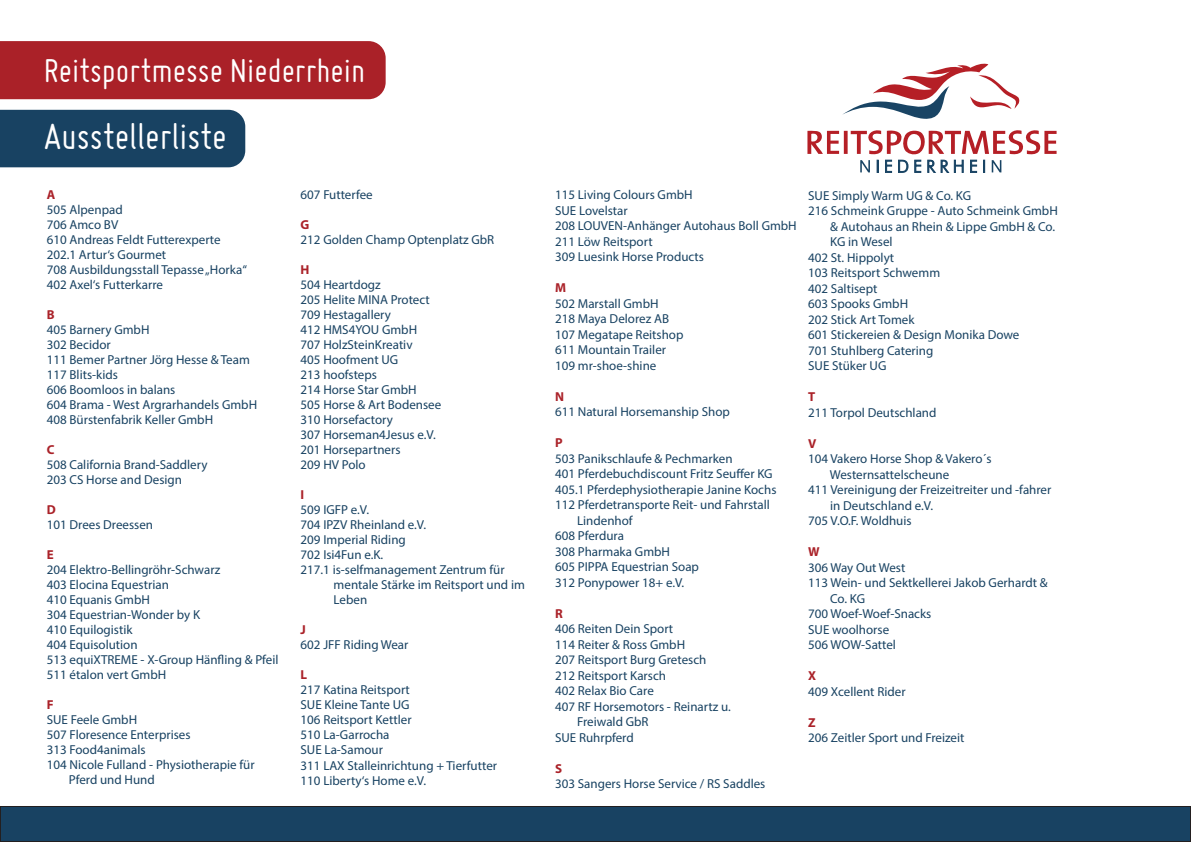
<style>
.page{position:relative;width:1191px;height:842px;background:#fff}
.page>*{position:absolute;margin:0;border:0;box-sizing:border-box;transform-origin:0 0}
.t1{font:39.6px "Miso";color:#fff}
.t2{font:36px "Miso";color:#fff}
.t3{font:13px/15px "Myriad Pro";color:#184262}
.t4{font:700 13px "Myriad Pro";color:#aa2229}
</style>
<div class="page">
<div style="left:0;top:41px;width:386px;height:58px;background:#aa2128"></div>
<div style="left:0;top:110px;width:245px;height:57px;background:#184262"></div>
<div style="left:0;top:806px;width:1190px;height:35px;background:#184262"></div>
<div style="left:0;top:806px;width:1191px;height:36px;border:1px solid #231f20"></div>
<svg style="left:842px;top:63px;width:178px;height:56px"></svg>
<svg style="left:807px;top:130px;width:249px;height:43px"></svg>
<h2 class="t2" style="left:44px;top:50px;width:323px">Reitsportmesse Niederrhein</h2>
<h1 class="t1" style="left:44px;top:115px;width:184px">Ausstellerliste</h1>
<p class="t4" style="left:47px;top:186px;width:10px">A</p>
<p class="t3" style="left:47px;top:202px;width:202px">505 Alpenpad<br>706 Amco BV<br>610 Andreas Feldt Futterexperte<br>202.1 Artur‘s Gourmet<br>708 Ausbildungsstall Tepasse „Horka“<br>402 Axel‘s Futterkarre</p>
<p class="t4" style="left:47px;top:306px;width:9px">B</p>
<p class="t3" style="left:47px;top:322px;width:212px">405 Barnery GmbH<br>302 Becidor<br>111 Bemer Partner Jörg Hesse &amp; Team<br>117 Blits-kids<br>606 Boomloos in balans<br>604 Brama - West Argrarhandels GmbH<br>408 Bürstenfabrik Keller GmbH</p>
<p class="t4" style="left:47px;top:441px;width:9px">C</p>
<p class="t3" style="left:47px;top:457px;width:162px">508 California Brand-Saddlery<br>203 CS Horse and Design</p>
<p class="t4" style="left:47px;top:501px;width:11px">D</p>
<p class="t3" style="left:47px;top:517px;width:108px">101 Drees Dreessen</p>
<p class="t4" style="left:47px;top:546px;width:8px">E</p>
<p class="t3" style="left:47px;top:562px;width:233px">204 Elektro-Bellingröhr-Schwarz<br>403 Elocina Equestrian<br>410 Equanis GmbH<br>304 Equestrian-Wonder by K<br>410 Equilogistik<br>404 Equisolution<br>513 equiXTREME - X-Group Hänfling &amp; Pfeil<br>511 étalon vert GmbH</p>
<p class="t4" style="left:47px;top:696px;width:8px">F</p>
<p class="t3" style="left:47px;top:712px;width:92px">SUE Feele GmbH</p>
<p class="t3" style="left:47px;top:727px;width:145px">507 Floresence Enterprises</p>
<p class="t3" style="left:47px;top:742px;width:100px">313 Food4animals</p>
<p class="t3" style="left:47px;top:757px;width:209px">104 Nicole Fulland - Physiotherapie für</p>
<p class="t3" style="left:69px;top:772px;width:87px">Pferd und Hund</p>
<p class="t3" style="left:300px;top:187px;width:74px">607 Futterfee</p>
<p class="t4" style="left:300px;top:216px;width:10px">G</p>
<p class="t3" style="left:300px;top:232px;width:195px">212 Golden Champ Optenplatz GbR</p>
<p class="t4" style="left:300px;top:261px;width:10px">H</p>
<p class="t3" style="left:300px;top:277px;width:142px">504 Heartdogz<br>205 Helite MINA Protect<br>709 Hestagallery<br>412 HMS4YOU GmbH<br>707 HolzSteinKreativ<br>405 Hoofment UG<br>213 hoofsteps<br>214 Horse Star GmbH<br>505 Horse &amp; Art Bodensee<br>310 Horsefactory<br>307 Horseman4Jesus e.V.<br>201 Horsepartners<br>209 HV Polo</p>
<p class="t4" style="left:300px;top:486px;width:5px">I</p>
<p class="t3" style="left:300px;top:502px;width:70px">509 IGFP e.V.</p>
<p class="t3" style="left:300px;top:517px;width:127px">704 IPZV Rheinland e.V.</p>
<p class="t3" style="left:300px;top:532px;width:107px">209 Imperial Riding</p>
<p class="t3" style="left:300px;top:547px;width:84px">702 Isi4Fun e.K.</p>
<p class="t3" style="left:300px;top:562px;width:206px">217.1 is-selfmanagement Zentrum für</p>
<p class="t3" style="left:334px;top:577px;width:193px">mentale Stärke im Reitsport und im</p>
<p class="t3" style="left:334px;top:592px;width:35px">Leben</p>
<p class="t4" style="left:300px;top:621px;width:7px">J</p>
<p class="t3" style="left:300px;top:637px;width:109px">602 JFF Riding Wear</p>
<p class="t4" style="left:300px;top:666px;width:8px">L</p>
<p class="t3" style="left:300px;top:682px;width:198px">217 Katina Reitsport<br>SUE Kleine Tante UG<br>106 Reitsport Kettler<br>510 La-Garrocha<br>SUE La-Samour<br>311 LAX Stalleinrichtung + Tierfutter<br>110 Liberty‘s Home e.V.</p>
<p class="t3" style="left:555px;top:187px;width:243px;line-height:15.5px">115 Living Colours GmbH<br>SUE Lovelstar<br>208 LOUVEN-Anhänger Autohaus Boll GmbH<br>211 Löw Reitsport<br>309 Luesink Horse Products</p>
<p class="t4" style="left:555px;top:279px;width:12px">M</p>
<p class="t3" style="left:555px;top:295px;width:130px;line-height:15.5px">502 Marstall GmbH<br>218 Maya Delorez AB<br>107 Megatape Reitshop<br>611 Mountain Trailer<br>109 mr-shoe-shine</p>
<p class="t4" style="left:555px;top:388px;width:10px">N</p>
<p class="t3" style="left:555px;top:404px;width:176px">611 Natural Horsemanship Shop</p>
<p class="t4" style="left:555px;top:434px;width:9px">P</p>
<p class="t3" style="left:555px;top:451px;width:179px">503 Panikschlaufe &amp; Pechmarken</p>
<p class="t3" style="left:555px;top:466px;width:219px">401 Pferdebuchdiscount Fritz Seuffer KG</p>
<p class="t3" style="left:555px;top:482px;width:223px">405.1 Pferdephysiotherapie Janine Kochs</p>
<p class="t3" style="left:555px;top:497px;width:216px">112 Pferdetransporte Reit- und Fahrstall</p>
<p class="t3" style="left:577px;top:512px;width:57px">Lindenhof</p>
<p class="t3" style="left:555px;top:528px;width:70px">608 Pferdura</p>
<p class="t3" style="left:555px;top:543px;width:116px">308 Pharmaka GmbH</p>
<p class="t3" style="left:555px;top:559px;width:145px">605 PIPPA Equestrian Soap</p>
<p class="t3" style="left:555px;top:574px;width:131px">312 Ponypower 18+ e.V.</p>
<p class="t4" style="left:555px;top:605px;width:9px">R</p>
<p class="t3" style="left:555px;top:621px;width:120px">406 Reiten Dein Sport</p>
<p class="t3" style="left:555px;top:636px;width:132px">114 Reiter &amp; Ross GmbH</p>
<p class="t3" style="left:555px;top:652px;width:153px">207 Reitsport Burg Gretesch</p>
<p class="t3" style="left:555px;top:667px;width:112px">212 Reitsport Karsch</p>
<p class="t3" style="left:555px;top:683px;width:100px">402 Relax Bio Care</p>
<p class="t3" style="left:555px;top:698px;width:177px">407 RF Horsemotors - Reinartz u.</p>
<p class="t3" style="left:577px;top:714px;width:73px">Freiwald GbR</p>
<p class="t3" style="left:555px;top:729px;width:80px">SUE Ruhrpferd</p>
<p class="t4" style="left:555px;top:760px;width:9px">S</p>
<p class="t3" style="left:555px;top:776px;width:212px">303 Sangers Horse Service / RS Saddles</p>
<p class="t3" style="left:808px;top:188px;width:164px">SUE Simply Warm UG &amp; Co. KG</p>
<p class="t3" style="left:808px;top:203px;width:251px">216 Schmeink Gruppe - Auto Schmeink GmbH</p>
<p class="t3" style="left:830px;top:219px;width:226px">&amp; Autohaus an Rhein &amp; Lippe GmbH &amp; Co.</p>
<p class="t3" style="left:830px;top:234px;width:64px">KG in Wesel</p>
<p class="t3" style="left:808px;top:250px;width:87px">402 St. Hippolyt</p>
<p class="t3" style="left:808px;top:265px;width:133px">103 Reitsport Schwemm</p>
<p class="t3" style="left:808px;top:281px;width:71px">402 Saltisept</p>
<p class="t3" style="left:808px;top:296px;width:101px">603 Spooks GmbH</p>
<p class="t3" style="left:808px;top:312px;width:108px">202 Stick Art Tomek</p>
<p class="t3" style="left:808px;top:327px;width:213px">601 Stickereien &amp; Design Monika Dowe</p>
<p class="t3" style="left:808px;top:343px;width:127px">701 Stuhlberg Catering</p>
<p class="t3" style="left:808px;top:358px;width:80px">SUE Stüker UG</p>
<p class="t4" style="left:808px;top:388px;width:9px">T</p>
<p class="t3" style="left:808px;top:405px;width:130px">211 Torpol Deutschland</p>
<p class="t4" style="left:808px;top:435px;width:10px">V</p>
<p class="t3" style="left:808px;top:451px;width:185px">104 Vakero Horse Shop &amp; Vakero´s</p>
<p class="t3" style="left:829px;top:467px;width:121px">Westernsattelscheune</p>
<p class="t3" style="left:808px;top:482px;width:245px">411 Vereinigung der Freizeitreiter und -fahrer</p>
<p class="t3" style="left:830px;top:498px;width:104px">in Deutschland e.V.</p>
<p class="t3" style="left:808px;top:513px;width:105px">705 V.O.F. Woldhuis</p>
<p class="t4" style="left:808px;top:543px;width:13px">W</p>
<p class="t3" style="left:808px;top:560px;width:99px">306 Way Out West</p>
<p class="t3" style="left:808px;top:575px;width:241px">113 Wein- und Sektkellerei Jakob Gerhardt &amp;</p>
<p class="t3" style="left:830px;top:591px;width:36px">Co. KG</p>
<p class="t3" style="left:808px;top:606px;width:125px">700 Woef-Woef-Snacks</p>
<p class="t3" style="left:808px;top:622px;width:83px">SUE woolhorse</p>
<p class="t3" style="left:808px;top:637px;width:89px">506 WOW-Sattel</p>
<p class="t4" style="left:808px;top:667px;width:9px">X</p>
<p class="t3" style="left:808px;top:684px;width:99px">409 Xcellent Rider</p>
<p class="t4" style="left:808px;top:714px;width:9px">Z</p>
<p class="t3" style="left:808px;top:730px;width:158px">206 Zeitler Sport und Freizeit</p>
</div>
